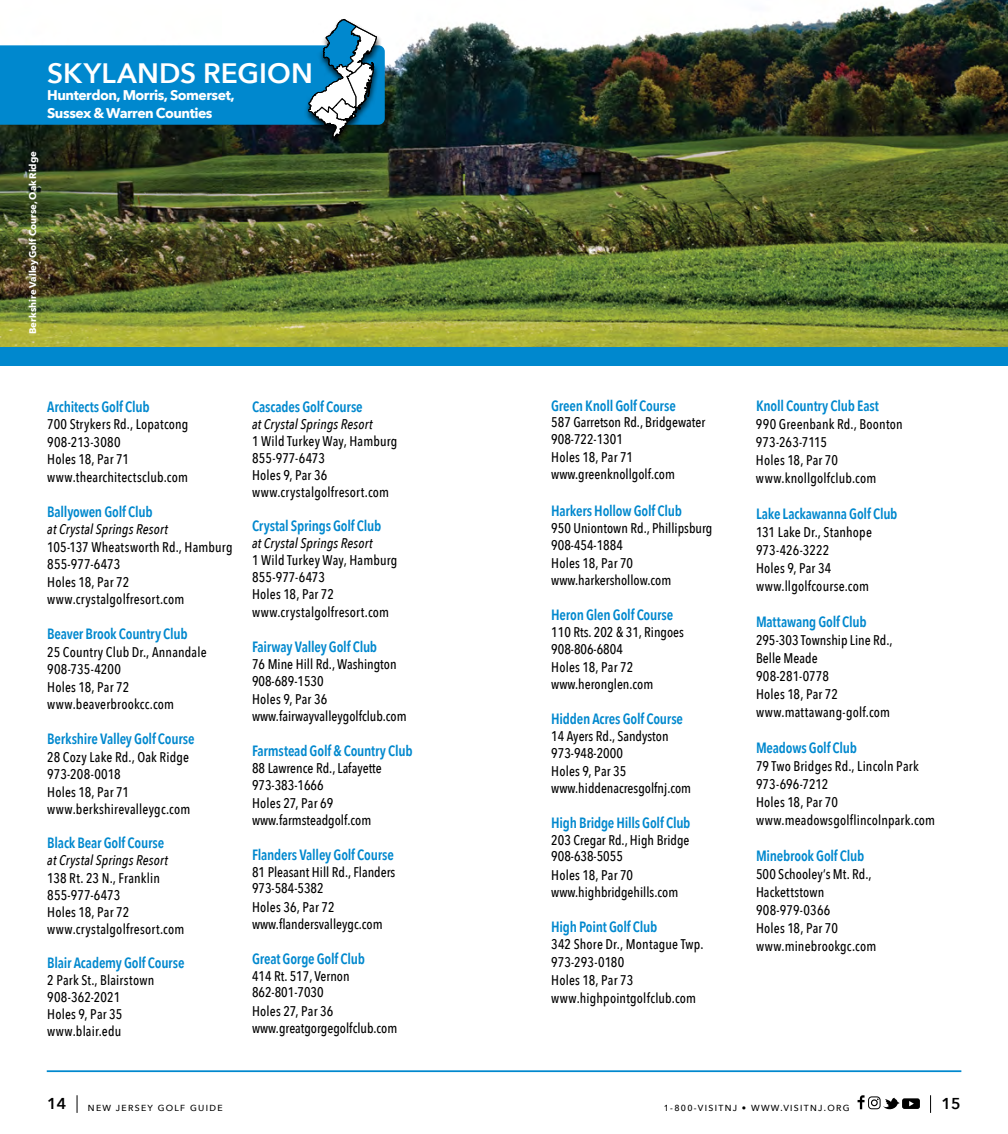
<style>
.page{position:relative;width:1008px;height:1134px;background:#fff}
.page>*{position:absolute;margin:0;border:0;box-sizing:border-box;transform-origin:0 0}
.t1{font:600 28px "Avenir Next";letter-spacing:.005em;color:#fff}
.t2{font:600 15.75px "Avenir Next";color:#000}
.t3{font:600 14.88px "Avenir Next Condensed";letter-spacing:-.015em;color:#0088ce}
.t4{font:500 14px/16.8px "Avenir Next Condensed";letter-spacing:.01em;color:#000}
.t5{font:italic 500 14px "Avenir Next Condensed";letter-spacing:.015em;color:#000}
.t6{font:700 14px/17.5px "Avenir Next";letter-spacing:-.035em;color:#fff}
.t7{font:700 9.62px "Avenir Next";letter-spacing:-.005em;color:#fff}
.t8{font:500 8.75px "Avenir Next";letter-spacing:.15em;color:#000}
</style>
<div class="page">
<img style="left:0;top:0;width:1008px;height:347px">
<svg style="left:930px;top:1095px;width:1px;height:18px"></svg>
<svg style="left:77px;top:1095px;width:1px;height:18px"></svg>
<div style="left:868px;top:1096px;width:13px;height:13px;border:1px solid #000;border-radius:3px"></div>
<div style="left:871px;top:1099px;width:7px;height:7px;border:1px solid #000;border-radius:50%"></div>
<svg style="left:858px;top:1095px;width:7px;height:14px"></svg>
<svg style="left:877px;top:1098px;width:23px;height:12px"></svg>
<div style="left:902px;top:1098px;width:18px;height:11px;background:#000;border-radius:2px"></div>
<svg style="left:909px;top:1101px;width:5px;height:5px"></svg>
<div style="left:0;top:347px;width:1008px;height:18px;background:#0088ce"></div>
<div style="left:304px;top:18px;width:79px;height:129px;background:#000;opacity:.82"></div>
<svg style="left:0;top:19px;width:385px;height:119px"></svg>
<hr style="left:47px;top:1070px;width:914px;height:2px;background:#0088ce">
<h1 class="t1" style="left:47px;top:49px;width:267px">SKYLANDS REGION</h1>
<p class="t6" style="left:47px;top:87px;width:189px">Hunterdon, Morris, Somerset,<br>Sussex &amp; Warren Counties</p>
<p class="t7" style="left:25px;top:334px;width:184px;rotate:-90deg">Berkshire Valley Golf Course, Oak Ridge</p>
<p class="t3" style="left:47px;top:394px;width:104px">Architects Golf Club</p>
<p class="t4" style="left:47px;top:416px;width:143px;line-height:17.5px">700 Strykers Rd., Lopatcong<br>908-213-3080<br>Holes 18, Par 71 www.thearchitectsclub.com</p>
<p class="t3" style="left:47px;top:499px;width:107px">Ballyowen Golf Club</p>
<p class="t5" style="left:47px;top:521px;width:122px">at Crystal Springs Resort</p>
<p class="t4" style="left:47px;top:538px;width:187px;line-height:17.5px">105-137 Wheatsworth Rd., Hamburg<br>855-977-6473<br>Holes 18, Par 72 www.crystalgolfresort.com</p>
<p class="t3" style="left:47px;top:621px;width:142px">Beaver Brook Country Club</p>
<p class="t4" style="left:47px;top:643px;width:161px;line-height:17.5px">25 Country Club Dr., Annandale<br>908-735-4200<br>Holes 18, Par 72 www.beaverbrookcc.com</p>
<p class="t3" style="left:47px;top:726px;width:149px">Berkshire Valley Golf Course</p>
<p class="t4" style="left:47px;top:748px;width:145px;line-height:17.5px">28 Cozy Lake Rd., Oak Ridge<br>973-208-0018<br>Holes 18, Par 71 www.berkshirevalleygc.com</p>
<p class="t3" style="left:47px;top:830px;width:118px">Black Bear Golf Course</p>
<p class="t5" style="left:47px;top:852px;width:122px">at Crystal Springs Resort</p>
<p class="t4" style="left:47px;top:869px;width:139px">138 Rt. 23 N., Franklin<br>855-977-6473<br>Holes 18, Par 72 www.crystalgolfresort.com</p>
<p class="t3" style="left:47px;top:950px;width:139px">Blair Academy Golf Course</p>
<p class="t4" style="left:47px;top:971px;width:109px">2 Park St., Blairstown<br>908-362-2021<br>Holes 9, Par 35 www.blair.edu</p>
<p class="t3" style="left:252px;top:394px;width:112px">Cascades Golf Course</p>
<p class="t5" style="left:252px;top:415px;width:122px">at Crystal Springs Resort</p>
<p class="t4" style="left:252px;top:432px;width:147px">1 Wild Turkey Way, Hamburg<br>855-977-6473<br>Holes 9, Par 36 www.crystalgolfresort.com</p>
<p class="t3" style="left:252px;top:513px;width:131px">Crystal Springs Golf Club</p>
<p class="t5" style="left:252px;top:535px;width:122px">at Crystal Springs Resort</p>
<p class="t4" style="left:252px;top:552px;width:147px">1 Wild Turkey Way, Hamburg<br>855-977-6473<br>Holes 18, Par 72 www.crystalgolfresort.com</p>
<p class="t3" style="left:252px;top:634px;width:127px">Fairway Valley Golf Club</p>
<p class="t4" style="left:252px;top:655px;width:146px">76 Mine Hill Rd., Washington<br>908-689-1530</p>
<p class="t4" style="left:252px;top:691px;width:156px">Holes 9, Par 36 www.fairwayvalleygolfclub.com</p>
<p class="t3" style="left:252px;top:738px;width:162px">Farmstead Golf &amp; Country Club</p>
<p class="t4" style="left:252px;top:759px;width:131px">88 Lawrence Rd., Lafayette<br>973-383-1666</p>
<p class="t4" style="left:252px;top:795px;width:121px">Holes 27, Par 69 www.farmsteadgolf.com</p>
<p class="t3" style="left:252px;top:842px;width:143px">Flanders Valley Golf Course</p>
<p class="t4" style="left:252px;top:863px;width:145px">81 Pleasant Hill Rd., Flanders<br>973-584-5382</p>
<p class="t4" style="left:252px;top:898px;width:132px">Holes 36, Par 72 www.flandersvalleygc.com</p>
<p class="t3" style="left:252px;top:946px;width:115px">Great Gorge Golf Club</p>
<p class="t4" style="left:252px;top:967px;width:99px">414 Rt. 517, Vernon<br>862-801-7030</p>
<p class="t4" style="left:252px;top:1002px;width:147px">Holes 27, Par 36 www.greatgorgegolfclub.com</p>
<p class="t3" style="left:551px;top:392px;width:126px">Green Knoll Golf Course</p>
<p class="t4" style="left:551px;top:414px;width:156px">587 Garretson Rd., Bridgewater<br>908-722-1301</p>
<p class="t4" style="left:551px;top:449px;width:125px">Holes 18, Par 71 www.greenknollgolf.com</p>
<p class="t3" style="left:551px;top:498px;width:132px">Harkers Hollow Golf Club</p>
<p class="t4" style="left:551px;top:520px;width:163px">950 Uniontown Rd., Phillipsburg<br>908-454-1884</p>
<p class="t4" style="left:551px;top:555px;width:121px">Holes 18, Par 70 www.harkershollow.com</p>
<p class="t3" style="left:551px;top:602px;width:124px">Heron Glen Golf Course</p>
<p class="t4" style="left:551px;top:623px;width:134px">110 Rts. 202 &amp; 31, Ringoes<br>908-806-6804</p>
<p class="t4" style="left:551px;top:659px;width:104px">Holes 18, Par 72 www.heronglen.com</p>
<p class="t3" style="left:551px;top:706px;width:133px">Hidden Acres Golf Course</p>
<p class="t4" style="left:551px;top:727px;width:119px">14 Ayers Rd., Sandyston<br>973-948-2000</p>
<p class="t4" style="left:551px;top:763px;width:141px">Holes 9, Par 35 www.hiddenacresgolfnj.com</p>
<p class="t3" style="left:551px;top:810px;width:141px">High Bridge Hills Golf Club</p>
<p class="t4" style="left:551px;top:831px;width:140px">203 Cregar Rd., High Bridge<br>908-638-5055</p>
<p class="t4" style="left:551px;top:867px;width:128px">Holes 18, Par 70 www.highbridgehills.com</p>
<p class="t3" style="left:551px;top:914px;width:108px">High Point Golf Club</p>
<p class="t4" style="left:551px;top:935px;width:154px;line-height:17.8px">342 Shore Dr., Montague Twp.<br>973-293-0180<br>Holes 18, Par 73 www.highpointgolfclub.com</p>
<p class="t3" style="left:756px;top:392px;width:125px">Knoll Country Club East</p>
<p class="t4" style="left:756px;top:415px;width:148px;line-height:18px">990 Greenbank Rd., Boonton<br>973-263-7115<br>Holes 18, Par 70 www.knollgolfclub.com</p>
<p class="t3" style="left:756px;top:501px;width:143px">Lake Lackawanna Golf Club</p>
<p class="t4" style="left:756px;top:523px;width:118px;line-height:18px">131 Lake Dr., Stanhope<br>973-426-3222<br>Holes 9, Par 34 www.llgolfcourse.com</p>
<p class="t3" style="left:756px;top:609px;width:112px">Mattawang Golf Club</p>
<p class="t4" style="left:756px;top:631px;width:138px;line-height:18px">295-303 Township Line Rd.,<br>Belle Meade<br>908-281-0778<br>Holes 18, Par 72 www.mattawang-golf.com</p>
<p class="t3" style="left:756px;top:735px;width:103px">Meadows Golf Club</p>
<p class="t4" style="left:756px;top:757px;width:181px;line-height:18px">79 Two Bridges Rd., Lincoln Park<br>973-696-7212<br>Holes 18, Par 70 www.meadowsgolflincolnpark.com</p>
<p class="t3" style="left:756px;top:843px;width:110px">Minebrook Golf Club</p>
<p class="t4" style="left:756px;top:865px;width:122px;line-height:18px">500 Schooley’s Mt. Rd.,<br>Hackettstown<br>908-979-0366<br>Holes 18, Par 70 www.minebrookgc.com</p>
<p class="t2" style="left:47px;top:1090px;width:21px">14</p>
<p class="t8" style="left:88px;top:1101px;width:136px">NEW JERSEY GOLF GUIDE</p>
<p class="t8" style="left:664px;top:1100px;width:187px">1-800-VISITNJ • WWW.VISITNJ.ORG</p>
<p class="t2" style="left:942px;top:1090px;width:21px">15</p>
</div>
